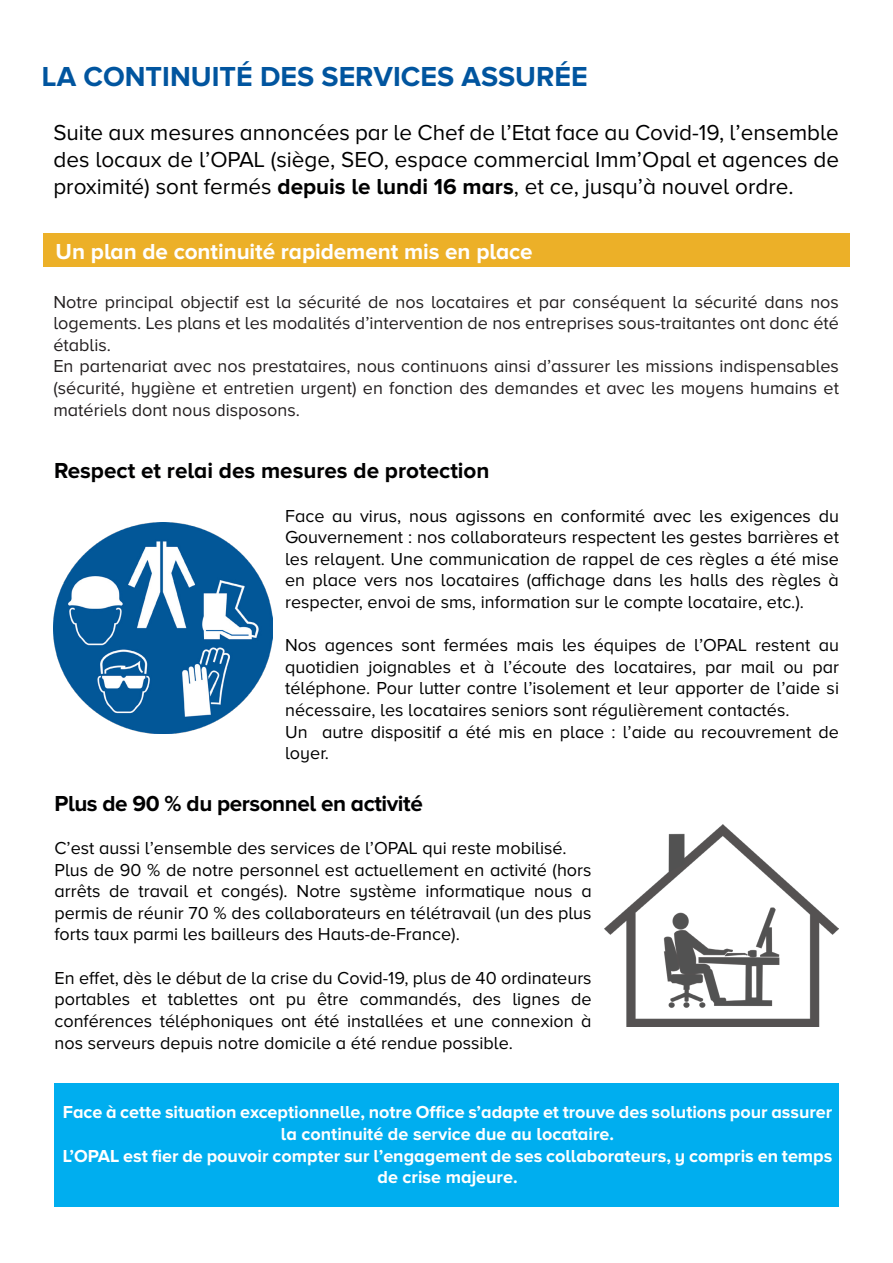
<style>
.page{position:relative;width:893px;height:1263px;background:#fff}
.page>*{position:absolute;margin:0;border:0;box-sizing:border-box;transform-origin:0 0}
.t1{font:700 28.5px "Proxima Nova A";color:#01559f}
.t2{font:22.5px/27px "Proxima Nova A";color:#000001;text-align:justify}
.t3{font:700 22.5px "Proxima Nova A";letter-spacing:-.005em;color:#fff}
.t4{font:700 22.5px "Proxima Nova A";color:#000001}
.t5{font:700 22.5px "Proxima Nova A";letter-spacing:-.02em;color:#000001}
.t6{font:18px/21.6px "Proxima Nova A";color:#000001;text-align:justify}
.t7{font:18px/21.6px "Proxima Nova A";color:#231f20;text-align:justify}
.t8{font:700 18px/21.6px "Proxima Nova A";color:#fff;text-align:center}
.s1{font-weight:700}
</style>
<div class="page">
<div style="left:54px;top:1083px;width:785px;height:123px;background:#00aeef"></div>
<img style="left:604px;top:825px;width:235px;height:201px">
<img style="left:53px;top:523px;width:219px;height:210px">
<div style="left:43px;top:234px;width:806px;height:33px;background:#ecb028"></div>
<p class="t1" style="left:42px;top:60px;width:547px">LA CONTINUITÉ DES SERVICES ASSURÉE</p>
<p class="t2" style="left:53px;top:118px;width:787px">Suite aux mesures annoncées par le Chef de l’Etat face au Covid-19, l’ensemble des locaux de l’OPAL (siège, SEO, espace commercial Imm’Opal et agences de proximité) sont fermés <span class="s1">depuis le lundi 16 mars</span>, et ce, jusqu’à nouvel ordre.</p>
<p class="t3" style="left:56px;top:239px;width:478px">Un plan de continuité rapidement mis en place</p>
<p class="t7" style="left:53px;top:291px;width:787px">Notre principal objectif est la sécurité de nos locataires et par conséquent la sécurité dans nos logements. Les plans et les modalités d’intervention de nos entreprises sous-traitantes ont donc été établis.</p>
<p class="t7" style="left:53px;top:355px;width:787px">En partenariat avec nos prestataires, nous continuons ainsi d’assurer les missions indispensables (sécurité, hygiène et entretien urgent) en fonction des demandes et avec les moyens humains et matériels dont nous disposons.</p>
<p class="t4" style="left:54px;top:458px;width:437px">Respect et relai des mesures de protection</p>
<p class="t6" style="left:285px;top:505px;width:555px">Face au virus, nous agissons en conformité avec les exigences du Gouvernement : nos collaborateurs respectent les gestes barrières et les relayent. Une communication de rappel de ces règles a été mise en place vers nos locataires (affichage dans les halls des règles à respecter, envoi de sms, information sur le compte locataire, etc.).</p>
<p class="t6" style="left:285px;top:634px;width:555px">Nos agences sont fermées mais les équipes de l’OPAL restent au quotidien joignables et à l’écoute des locataires, par mail ou par téléphone. Pour lutter contre l’isolement et leur apporter de l’aide si nécessaire, les locataires seniors sont régulièrement contactés.</p>
<p class="t6" style="left:285px;top:721px;width:555px">Un autre dispositif a été mis en place : l’aide au recouvrement de loyer.</p>
<p class="t5" style="left:54px;top:790px;width:370px">Plus de 90 % du personnel en activité</p>
<p class="t6" style="left:54px;top:837px;width:514px">C’est aussi l’ensemble des services de l’OPAL qui reste mobilisé.</p>
<p class="t6" style="left:54px;top:859px;width:539px">Plus de 90 % de notre personnel est actuellement en activité (hors arrêts de travail et congés). Notre système informatique nous a permis de réunir 70 % des collaborateurs en télétravail (un des plus forts taux parmi les bailleurs des Hauts-de-France).</p>
<p class="t6" style="left:54px;top:967px;width:539px">En effet, dès le début de la crise du Covid-19, plus de 40 ordinateurs portables et tablettes ont pu être commandés, des lignes de conférences téléphoniques ont été installées et une connexion à nos serveurs depuis notre domicile a été rendue possible.</p>
<p class="t8" style="left:63px;top:1101px;width:771px">Face à cette situation exceptionnelle, notre Office s’adapte et trouve des solutions pour assurer</p>
<p class="t8" style="left:281px;top:1123px;width:335px">la continuité de service due au locataire.</p>
<p class="t8" style="left:63px;top:1144px;width:771px">L’OPAL est fier de pouvoir compter sur l’engagement de ses collaborateurs, y compris en temps de crise majeure.</p>
</div>
